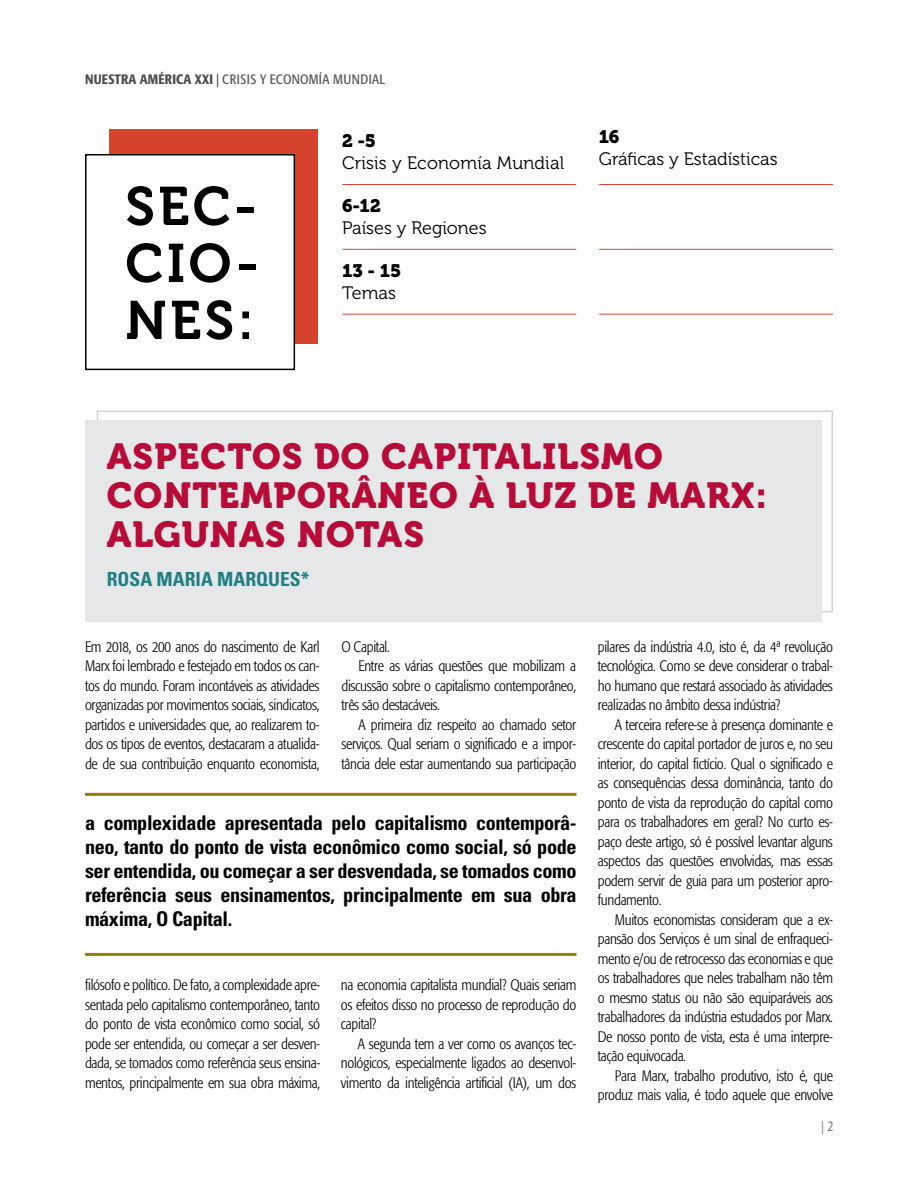
<style>
.page{position:relative;width:918px;height:1188px;background:#fff}
.page>*{position:absolute;margin:0;border:0;box-sizing:border-box;transform-origin:0 0}
.t1{font:54px/57px "Museo 700";letter-spacing:.06em;color:#000;text-align:justify}
.t2{font:36px/39px "Museo 900";letter-spacing:.03em;color:#b70c38}
.t3{font:700 condensed 20.25px/24px "Univers LT Std";letter-spacing:-.02em;color:#000;text-align:justify}
.t4{font:700 condensed 19.5px "Univers LT Std";color:#207f83}
.t5{font:18px "Museo 300";color:#000}
.t6{font:18px "Museo 900";letter-spacing:-.005em;color:#000}
.t7{font:300 condensed 15px/19.5px "Formata";letter-spacing:-.02em;color:#000;text-align:justify}
.t8{font:condensed 13.5px "Formata";letter-spacing:.02em;color:#58595b}
.t9{font:300 condensed 13.5px "Frutiger LT Std";color:#58595b}
.s1{font-weight:500;color:#4d4d4f}
.s2{color:#4d4d4f}
</style>
<div class="page">
<div style="left:109px;top:130px;width:209px;height:214px;background:#d7442d"></div>
<div style="left:86px;top:155px;width:208px;height:214px;background:#fff"></div>
<div style="left:85px;top:154px;width:210px;height:216px;border:2px solid #000"></div>
<div style="left:85px;top:420px;width:736px;height:202px;background:#e6e7e8"></div>
<hr style="left:342px;top:184px;width:234px;height:1px;background:#d7442d">
<hr style="left:599px;top:184px;width:234px;height:1px;background:#d7442d">
<hr style="left:342px;top:249px;width:234px;height:1px;background:#d7442d">
<hr style="left:599px;top:249px;width:234px;height:1px;background:#d7442d">
<hr style="left:342px;top:314px;width:234px;height:1px;background:#d7442d">
<hr style="left:599px;top:314px;width:234px;height:1px;background:#d7442d">
<hr style="left:85px;top:793px;width:492px;height:3px;background:#938207">
<hr style="left:85px;top:953px;width:492px;height:3px;background:#938207">
<p class="t8" style="left:85px;top:71px;width:301px"><span class="s1">NUESTRA AMÉRICA XXI</span> <span class="s2">|</span> CRISIS Y ECONOMÍA MUNDIAL</p>
<h1 class="t1" style="left:125px;top:179px;width:135px">SEC-CIO-NES:</h1>
<p class="t6" style="left:342px;top:131px;width:35px">2 -5</p>
<p class="t5" style="left:342px;top:153px;width:224px">Crisis y Economía Mundial</p>
<p class="t6" style="left:342px;top:196px;width:40px">6-12</p>
<p class="t5" style="left:342px;top:218px;width:146px">Países y Regiones</p>
<p class="t6" style="left:342px;top:261px;width:61px">13 - 15</p>
<p class="t5" style="left:342px;top:283px;width:55px">Temas</p>
<p class="t6" style="left:599px;top:127px;width:22px">16</p>
<p class="t5" style="left:599px;top:149px;width:180px">Gráficas y Estadísticas</p>
<h2 class="t2" style="left:107px;top:437px;width:662px">ASPECTOS DO CAPITALILSMO<br>CONTEMPORÂNEO À LUZ DE MARX:<br>ALGUNAS NOTAS</h2>
<h3 class="t4" style="left:107px;top:567px;width:204px">ROSA MARIA MARQUES*</h3>
<p class="t7" style="left:85px;top:637px;width:236px">Em 2018, os 200 anos do nascimento de Karl Marx foi lembrado e festejado em todos os can&shy;tos do mundo. Foram incontáveis as atividades organizadas por movimentos sociais, sindicatos, partidos e universidades que, ao realizarem to&shy;dos os tipos de eventos, destacaram a atualida&shy;de de sua contribuição enquanto economista,</p>
<p class="t7" style="left:341px;top:637px;width:50px">O Capital.</p>
<p class="t7" style="left:358px;top:656px;width:219px">Entre as várias questões que mobilizam a</p>
<p class="t7" style="left:341px;top:676px;width:236px">discussão sobre o capitalismo contemporâneo,</p>
<p class="t7" style="left:341px;top:695px;width:100px">três são destacáveis.</p>
<p class="t7" style="left:358px;top:715px;width:219px">A primeira diz respeito ao chamado setor</p>
<p class="t7" style="left:341px;top:734px;width:236px">serviços. Qual seriam o significado e a impor-</p>
<p class="t7" style="left:341px;top:754px;width:236px">tância dele estar aumentando sua participação</p>
<p class="t3" style="left:85px;top:811px;width:493px">a complexidade apresentada pelo capitalismo contemporâ&shy;neo, tanto do ponto de vista econômico como social, só pode ser entendida, ou começar a ser desvendada, se tomados como referência seus ensinamentos, principalmente em sua obra máxima, O Capital.</p>
<p class="t7" style="left:85px;top:976px;width:237px">filósofo e político. De fato, a complexidade apre&shy;sentada pelo capitalismo contemporâneo, tanto do ponto de vista econômico como social, só pode ser entendida, ou começar a ser desven&shy;dada, se tomados como referência seus ensina&shy;mentos, principalmente em sua obra máxima,</p>
<p class="t7" style="left:341px;top:976px;width:237px">na economia capitalista mundial? Quais seriam os efeitos disso no processo de reprodução do capital?</p>
<p class="t7" style="left:341px;top:1034px;width:237px;text-indent:17px">A segunda tem a ver como os avanços tec&shy;nológicos, especialmente ligados ao desenvol&shy;vimento da inteligência artificial (IA), um dos</p>
<p class="t7" style="left:598px;top:637px;width:237px">pilares da indústria 4.0, isto é, da 4ª revolução tecnológica. Como se deve considerar o trabal&shy;ho humano que restará associado às atividades realizadas no âmbito dessa indústria?</p>
<p class="t7" style="left:598px;top:715px;width:237px;text-indent:17px">A terceira refere-se à presença dominante e crescente do capital portador de juros e, no seu interior, do capital fictício. Qual o significado e as consequências dessa dominância, tanto do ponto de vista da reprodução do capital como para os trabalhadores em geral? No curto es&shy;paço deste artigo, só é possível levantar alguns aspectos das questões envolvidas, mas essas podem servir de guia para um posterior apro&shy;fundamento.</p>
<p class="t7" style="left:598px;top:910px;width:237px;text-indent:17px">Muitos economistas consideram que a ex&shy;pansão dos Serviços é um sinal de enfraqueci&shy;mento e/ou de retrocesso das economias e que os trabalhadores que neles trabalham não têm o mesmo status ou não são equiparáveis aos trabalhadores da indústria estudados por Marx.<br>De nosso ponto de vista, esta é uma interpre&shy;tação equivocada.</p>
<p class="t7" style="left:598px;top:1066px;width:237px;text-align:right">Para Marx, trabalho produtivo, isto é, que produz mais valia, é todo aquele que envolve</p>
<p class="t9" style="left:821px;top:1118px;width:14px">| 2</p>
</div>
